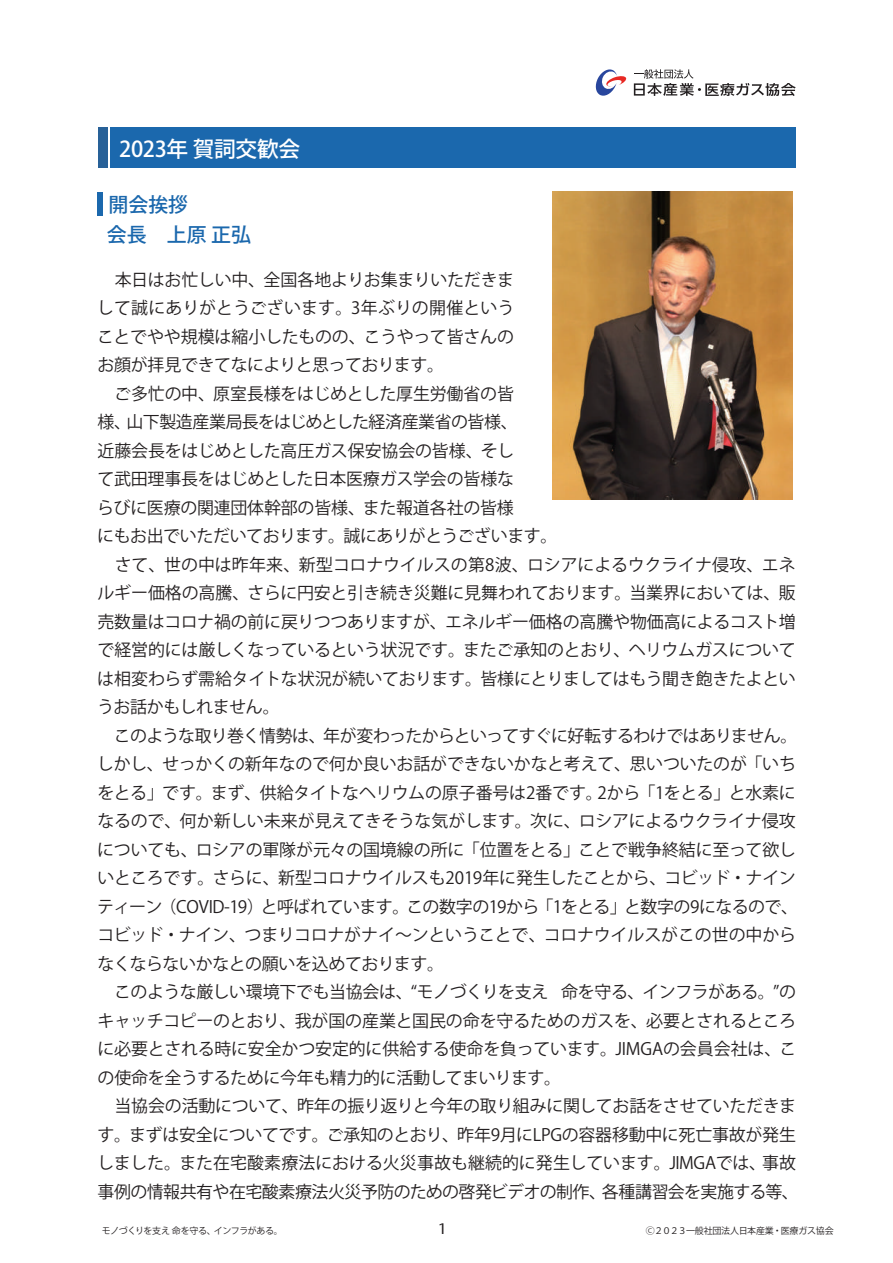
<style>
.page{position:relative;width:893px;height:1263px;background:#fff}
.page>*{position:absolute;margin:0;border:0;box-sizing:border-box;transform-origin:0 0}
.t1{font:500 21.75px "Koz Go Pro";letter-spacing:-.02em;color:#fff}
.t2{font:500 19.95px/30px "Koz Go Pro";color:#1b68ad}
.t3{font:16.95px/28.5px "Koz Go Pro";letter-spacing:-.015em;color:#231f20}
.t4{font:14.25px "Koz Go Pro";color:#231f20;scale:1.25 1}
.t5{font:9px "Koz Go Pr 6 N";letter-spacing:-.035em;color:#231f20}
</style>
<div class="page">
<div style="left:110px;top:128px;width:685px;height:40px;background:#1b68ad"></div>
<div style="left:98px;top:128px;width:10px;height:40px;background:#286198"></div>
<div style="left:98px;top:192px;width:5px;height:24px;background:#1b68ad"></div>
<svg style="left:595px;top:69px;width:32px;height:27px"></svg>
<svg style="left:634px;top:69px;width:162px;height:27px"></svg>
<img style="left:553px;top:191px;width:240px;height:309px">
<p class="t1" style="left:119px;top:135px;width:183px">2023年 賀詞交歓会</p>
<p class="t2" style="left:107px;top:190px;width:146px">開会挨拶<br>会長　上原 正弘</p>
<p class="t3" style="left:97px;top:266px;width:703px">　本日はお忙しい中、全国各地よりお集まりいただきま<br>して誠にありがとうございます。3年ぶりの開催という<br>ことでやや規模は縮小したものの、こうやって皆さんの<br>お顔が拝見できてなによりと思っております。<br>　ご多忙の中、原室長様をはじめとした厚生労働省の皆<br>様、山下製造産業局長をはじめとした経済産業省の皆様、<br>近藤会長をはじめとした高圧ガス保安協会の皆様、そし<br>て武田理事長をはじめとした日本医療ガス学会の皆様な<br>らびに医療の関連団体幹部の皆様、また報道各社の皆様<br>にもお出でいただいております。誠にありがとうございます。<br>　さて、世の中は昨年来、新型コロナウイルスの第8波、ロシアによるウクライナ侵攻、エネルギー価格の高騰、さらに円安と引き続き災難に見舞われております。当業界においては、販売数量はコロナ禍の前に戻りつつありますが、エネルギー価格の高騰や物価高によるコスト増で経営的には厳しくなっているという状況です。またご承知のとおり、ヘリウムガスについては相変わらず需給タイトな状況が続いております。皆様にとりましてはもう聞き飽きたよというお話かもしれません。<br>　このような取り巻く情勢は、年が変わったからといってすぐに好転するわけではありません。しかし、せっかくの新年なので何か良いお話ができないかなと考えて、思いついたのが「いちをとる」です。まず、供給タイトなヘリウムの原子番号は2番です。2から「1をとる」と水素になるので、何か新しい未来が見えてきそうな気がします。次に、ロシアによるウクライナ侵攻についても、ロシアの軍隊が元々の国境線の所に「位置をとる」ことで戦争終結に至って欲しいところです。さらに、新型コロナウイルスも2019年に発生したことから、コビッド・ナインティーン（COVID-19）と呼ばれています。この数字の19から「1をとる」と数字の9になるので、コビッド・ナイン、つまりコロナがナイ～ンということで、コロナウイルスがこの世の中からなくならないかなとの願いを込めております。<br>　このような厳しい環境下でも当協会は、“モノづくりを支え 命を守る、インフラがある。”のキャッチコピーのとおり、我が国の産業と国民の命を守るためのガスを、必要とされるところに必要とされる時に安全かつ安定的に供給する使命を負っています。JIMGAの会員会社は、この使命を全うするために今年も精力的に活動してまいります。<br>　当協会の活動について、昨年の振り返りと今年の取り組みに関してお話をさせていただきます。まずは安全についてです。ご承知のとおり、昨年9月にLPGの容器移動中に死亡事故が発生しました。また在宅酸素療法における火災事故も継続的に発生しています。JIMGAでは、事故事例の情報共有や在宅酸素療法火災予防のための啓発ビデオの制作、各種講習会を実施する等、</p>
<p class="t5" style="left:102px;top:1225px;width:182px">モノづくりを支え 命を守る、インフラがある。</p>
<p class="t4" style="left:437px;top:1219px;width:9px">1</p>
<p class="t5" style="left:646px;top:1225px;width:189px">Ⓒ２０２３一般社団法人日本産業・医療ガス協会</p>
</div>
